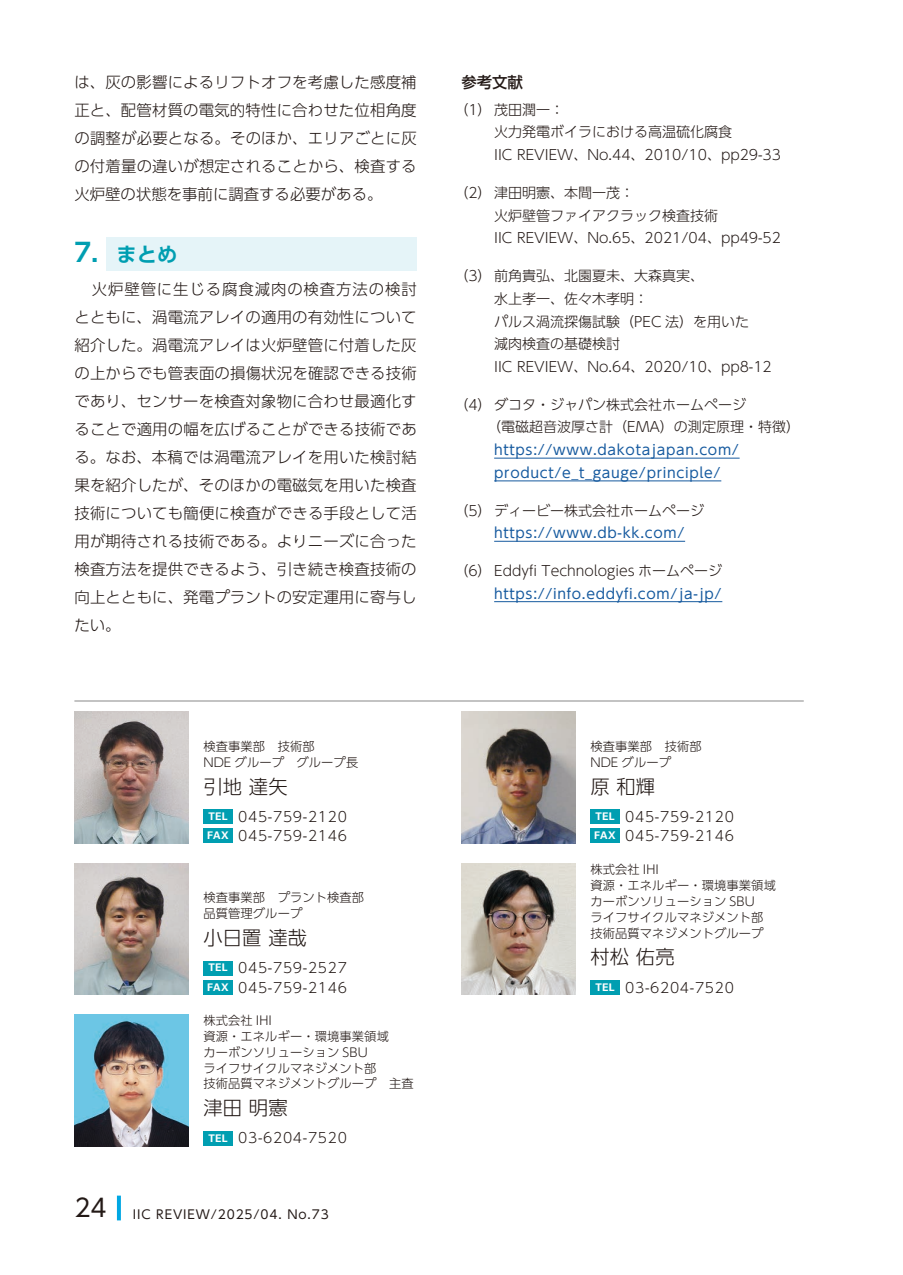
<style>
.page{position:relative;width:903px;height:1275px;background:#fff}
.page>*{position:absolute;margin:0;border:0;box-sizing:border-box;transform-origin:0 0}
.t1{font:700 20.3px "UD Shin Go Pro De";color:#009eb1}
.t2{font:300 19.25px "UD Shin Go Pro";letter-spacing:.01em;color:#231916}
.t3{font:300 15.4px/28px "UD Shin Go Pro";letter-spacing:.01em;color:#231916;text-align:justify}
.t4{font:500 15.4px "UD Shin Go Pro";color:#231916}
.t5{font:300 14px/22.8px "UD Shin Go Pro";color:#231916}
.t6{font:300 14px/19.2px "UD Shin Go Pro";letter-spacing:.05em;color:#231916}
.t7{font:14px/22.8px "UD Shin Go Pro";letter-spacing:.05em;color:#165a9f}
.t8{font:300 12.25px/15.8px "UD Shin Go Pro";letter-spacing:.01em;color:#231916}
.t9{font:12.25px "UD Shin Go Pro";letter-spacing:.07em;color:#231916}
.s1{font-size:25.38px}
.s2{font-family:"Univers LT Std";font-weight:700;font-size:10.5px;color:#fff}
.s3{font-size:24.5px}
</style>
<div class="page">
<svg style="left:117px;top:1196px;width:4px;height:24px"></svg>
<img style="left:74px;top:863px;width:115px;height:132px">
<img style="left:461px;top:863px;width:114px;height:132px">
<div style="left:203px;top:960px;width:30px;height:15px;background:#009eb1"></div>
<div style="left:203px;top:980px;width:30px;height:15px;background:#009eb1"></div>
<div style="left:590px;top:980px;width:30px;height:15px;background:#009eb1"></div>
<img style="left:74px;top:1014px;width:115px;height:132px">
<div style="left:203px;top:1131px;width:30px;height:14px;background:#009eb1"></div>
<img style="left:461px;top:712px;width:114px;height:131px">
<div style="left:590px;top:809px;width:30px;height:15px;background:#009eb1"></div>
<div style="left:590px;top:828px;width:30px;height:15px;background:#009eb1"></div>
<hr style="left:74px;top:701px;width:730px;height:1px;background:#898989">
<img style="left:74px;top:712px;width:115px;height:131px">
<div style="left:203px;top:809px;width:30px;height:15px;background:#009eb1"></div>
<div style="left:203px;top:828px;width:30px;height:15px;background:#009eb1"></div>
<div style="left:107px;top:238px;width:310px;height:33px;background:#e5f4f8"></div>
<hr style="left:494px;top:458px;width:245px;height:1px;background:#165a9f">
<hr style="left:494px;top:481px;width:227px;height:1px;background:#165a9f">
<hr style="left:494px;top:541px;width:191px;height:1px;background:#165a9f">
<hr style="left:494px;top:601px;width:228px;height:1px;background:#165a9f">
<p class="t3" style="left:74px;top:68px;width:344px">は、灰の影響によるリフトオフを考慮した感度補正と、配管材質の電気的特性に合わせた位相角度の調整が必要となる。そのほか、エリアごとに灰の付着量の違いが想定されることから、検査する火炉壁の状態を事前に調査する必要がある。</p>
<h1 class="t1" style="left:74px;top:238px;width:105px"><span class="s1">7.</span> まとめ</h1>
<p class="t3" style="left:74px;top:275px;width:344px;text-indent:17px">火炉壁管に生じる腐食減肉の検査方法の検討とともに、渦電流アレイの適用の有効性について紹介した。渦電流アレイは火炉壁管に付着した灰の上からでも管表面の損傷状況を確認できる技術であり、センサーを検査対象物に合わせ最適化することで適用の幅を広げることができる技術である。なお、本稿では渦電流アレイを用いた検討結果を紹介したが、そのほかの電磁気を用いた検査技術についても簡便に検査ができる手段として活用が期待される技術である。よりニーズに合った検査方法を提供できるよう、引き続き検査技術の向上とともに、発電プラントの安定運用に寄与したい。</p>
<p class="t8" style="left:203px;top:738px;width:156px">検査事業部　技術部　<br>NDE グループ　グループ長</p>
<p class="t2" style="left:203px;top:771px;width:86px">引地達矢</p>
<p class="t6" style="left:207px;top:806px;width:141px"><span class="s2">TEL</span> 045-759-2120<br><span class="s2">FAX</span> 045-759-2146</p>
<p class="t8" style="left:203px;top:889px;width:175px">検査事業部　プラント検査部　品質管理グループ</p>
<p class="t2" style="left:203px;top:922px;width:105px">小日置達哉</p>
<p class="t6" style="left:207px;top:958px;width:141px"><span class="s2">TEL</span> 045-759-2527<br><span class="s2">FAX</span> 045-759-2146</p>
<p class="t8" style="left:203px;top:1012px;width:212px">株式会社 IHI　<br>資源・エネルギー・環境事業領域<br>カーボンソリューション SBU　<br>ライフサイクルマネジメント部<br>技術品質マネジメントグループ　主査</p>
<p class="t2" style="left:203px;top:1092px;width:86px">津田明憲</p>
<p class="t6" style="left:208px;top:1128px;width:140px"><span class="s2">TEL</span> 03-6204-7520</p>
<p class="t9" style="left:74px;top:1204px;width:256px"><span class="s3">24</span> IIC REVIEW/2025/04. No.73</p>
<p class="t4" style="left:461px;top:70px;width:63px">参考文献</p>
<p class="t5" style="left:494px;top:98px;width:288px;text-indent:-40px">（1） 茂田潤一：<br>火力発電ボイラにおける高温硫化腐食<br>IIC REVIEW、No.44、2010/10、pp29-33</p>
<p class="t5" style="left:494px;top:181px;width:288px;text-indent:-40px">（2） 津田明憲、本間一茂：<br>火炉壁管ファイアクラック検査技術<br>IIC REVIEW、No.65、2021/04、pp49-52</p>
<p class="t5" style="left:494px;top:264px;width:279px;text-indent:-40px">（3） 前角貴弘、北園夏未、大森真実、<br>水上孝一、佐々木孝明：<br>パルス渦流探傷試験（PEC 法）を用いた<br>減肉検査の基礎検討<br>IIC REVIEW、No.64、2020/10、pp8-12</p>
<p class="t5" style="left:487px;top:392px;width:314px;text-indent:-33px">（4） ダコタ・ジャパン株式会社ホームページ<br>（電磁超音波厚さ計（EMA）の測定原理・特徴）</p>
<p class="t7" style="left:494px;top:438px;width:246px">https://www.dakotajapan.com/ product/e_t_gauge/principle/</p>
<p class="t5" style="left:454px;top:498px;width:251px">（5） ディービー株式会社ホームページ</p>
<p class="t7" style="left:494px;top:521px;width:192px">https://www.db-kk.com/</p>
<p class="t5" style="left:454px;top:559px;width:269px">（6） Eddyfi Technologies ホームページ</p>
<p class="t7" style="left:494px;top:582px;width:229px">https://info.eddyfi.com/ja-jp/</p>
<p class="t8" style="left:590px;top:738px;width:125px">検査事業部　技術部　<br>NDE グループ</p>
<p class="t2" style="left:590px;top:771px;width:66px">原和輝</p>
<p class="t6" style="left:594px;top:806px;width:141px"><span class="s2">TEL</span> 045-759-2120<br><span class="s2">FAX</span> 045-759-2146</p>
<p class="t8" style="left:590px;top:861px;width:187px">株式会社 IHI　<br>資源・エネルギー・環境事業領域カーボンソリューション SBU　ライフサイクルマネジメント部技術品質マネジメントグループ</p>
<p class="t2" style="left:590px;top:941px;width:86px">村松佑亮</p>
<p class="t6" style="left:595px;top:977px;width:140px"><span class="s2">TEL</span> 03-6204-7520</p>
</div>
